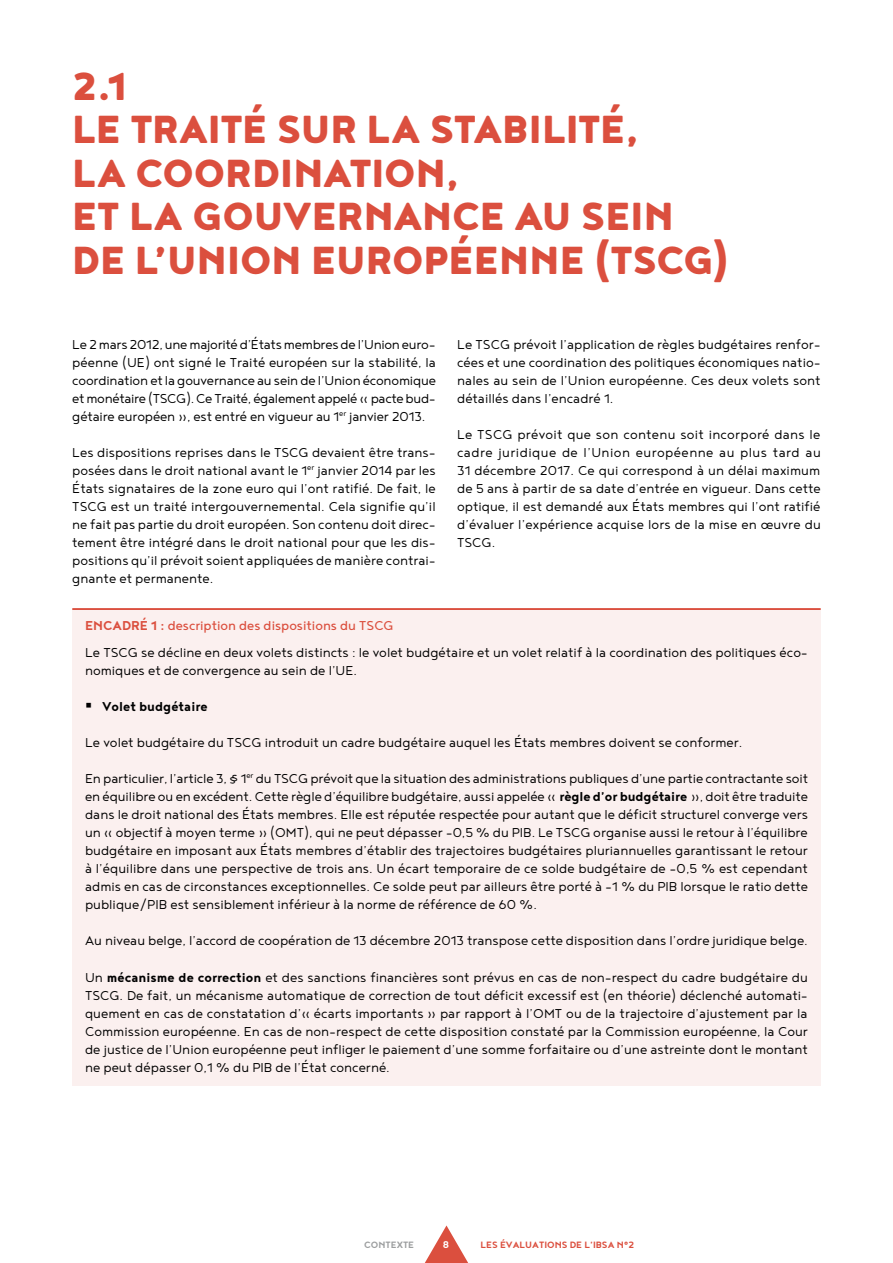
<style>
.page{position:relative;width:893px;height:1263px;background:#fff}
.page>*{position:absolute;margin:0;border:0;box-sizing:border-box;transform-origin:0 0}
.t1{font:900 48px/43.5px "Noyh";color:#db4f3e}
.kg_-_Corps{font:300 15.75px/18px "Noyh";color:#000;text-align:justify}
.kg_-_Encadré_-_Titre{font:15.75px "Noyh";color:#db4f3e}
.t2{font:700 15.75px "Noyh";color:#000}
.t3{font:700 12px "Noyh";color:#fff}
.t4{font:700 11.25px "Noyh";color:#db4f3e}
.t5{font:700 11.25px "Noyh";color:#9c9e9f}
.s1{font-weight:700}
</style>
<div class="page">
<svg style="left:425px;top:1225px;width:43px;height:38px"></svg>
<div style="left:72px;top:609px;width:749px;height:476px;background:#fbf0ef"></div>
<hr style="left:72px;top:608px;width:749px;height:2px;background:#db4f3e">
<p class="t1" style="left:72px;top:63px;width:658px">2.1<br>LE TRAITÉ SUR LA STABILITÉ,<br>LA COORDINATION,<br>ET LA GOUVERNANCE AU SEIN<br>DE L’UNION EUROPÉENNE (TSCG)</p>
<p class="kg_-_Corps" style="left:72px;top:335px;width:365px">Le 2 mars 2012, une majorité d’États membres de l’Union euro&shy;péenne (UE) ont signé le Traité européen sur la stabilité, la coordination et la gouvernance au sein de l’Union économique et monétaire (TSCG). Ce Traité, également appelé « pacte bud&shy;gétaire européen », est entré en vigueur au 1<sup>er</sup> janvier 2013.</p>
<p class="kg_-_Corps" style="left:72px;top:443px;width:365px">Les dispositions reprises dans le TSCG devaient être trans&shy;posées dans le droit national avant le 1<sup>er</sup> janvier 2014 par les États signataires de la zone euro qui l’ont ratifié. De fait, le TSCG est un traité intergouvernemental. Cela signifie qu’il ne fait pas partie du droit européen. Son contenu doit direc&shy;tement être intégré dans le droit national pour que les dis&shy;positions qu’il prévoit soient appliquées de manière contrai&shy;gnante et permanente.</p>
<p class="kg_-_Encadré_-_Titre" style="left:85px;top:617px;width:310px"><span class="s1">ENCADRÉ 1 :</span> description des dispositions du TSCG</p>
<p class="kg_-_Corps" style="left:85px;top:642px;width:724px">Le TSCG se décline en deux volets distincts : le volet budgétaire et un volet relatif à la coordination des politiques éco&shy;nomiques et de convergence au sein de l’UE.</p>
<p class="t2" style="left:102px;top:697px;width:107px">Volet budgétaire</p>
<p class="kg_-_Corps" style="left:85px;top:733px;width:659px">Le volet budgétaire du TSCG introduit un cadre budgétaire auquel les États membres doivent se conformer.</p>
<p class="kg_-_Corps" style="left:85px;top:769px;width:724px">En particulier, l’article 3, § 1<sup>er</sup> du TSCG prévoit que la situation des administrations publiques d’une partie contractante soit en équilibre ou en excédent. Cette règle d’équilibre budgétaire, aussi appelée « <span class="s1">règle d’or budgétaire</span> », doit être traduite dans le droit national des États membres. Elle est réputée respectée pour autant que le déficit structurel converge vers un « objectif à moyen terme » (OMT), qui ne peut dépasser -0,5 % du PIB. Le TSCG organise aussi le retour à l’équilibre budgétaire en imposant aux États membres d’établir des trajectoires budgétaires pluriannuelles garantissant le retour à l’équilibre dans une perspective de trois ans. Un écart temporaire de ce solde budgétaire de -0,5 % est cependant admis en cas de circonstances exceptionnelles. Ce solde peut par ailleurs être porté à -1 % du PIB lorsque le ratio dette publique/PIB est sensiblement inférieur à la norme de référence de 60 %.</p>
<p class="kg_-_Corps" style="left:85px;top:931px;width:724px">Au niveau belge, l’accord de coopération de 13 décembre 2013 transpose cette disposition dans l’ordre juridique belge.</p>
<p class="kg_-_Corps" style="left:85px;top:968px;width:724px">Un <span class="s1">mécanisme de correction</span> et des sanctions financières sont prévus en cas de non-respect du cadre budgétaire du TSCG. De fait, un mécanisme automatique de correction de tout déficit excessif est (en théorie) déclenché automati&shy;quement en cas de constatation d’« écarts importants » par rapport à l’OMT ou de la trajectoire d’ajustement par la Commission européenne. En cas de non-respect de cette disposition constaté par la Commission européenne, la Cour de justice de l’Union européenne peut infliger le paiement d’une somme forfaitaire ou d’une astreinte dont le montant ne peut dépasser 0,1 % du PIB de l’État concerné.</p>
<p class="kg_-_Corps" style="left:457px;top:335px;width:365px">Le TSCG prévoit l’application de règles budgétaires renfor&shy;cées et une coordination des politiques économiques natio&shy;nales au sein de l’Union européenne. Ces deux volets sont détaillés dans l’encadré 1.</p>
<p class="kg_-_Corps" style="left:457px;top:425px;width:365px">Le TSCG prévoit que son contenu soit incorporé dans le cadre juridique de l’Union européenne au plus tard au 31 décembre 2017. Ce qui correspond à un délai maximum de 5 ans à partir de sa date d’entrée en vigueur. Dans cette optique, il est demandé aux États membres qui l’ont ratifié d’évaluer l’expérience acquise lors de la mise en œuvre du TSCG.</p>
<p class="t5" style="left:364px;top:1238px;width:14px">Contexte</p>
<p class="t3" style="left:443px;top:1238px;width:8px">8</p>
<p class="t4" style="left:480px;top:1238px;width:155px">LES ÉVALUATIONS DE L’IBSA N°2</p>
</div>
